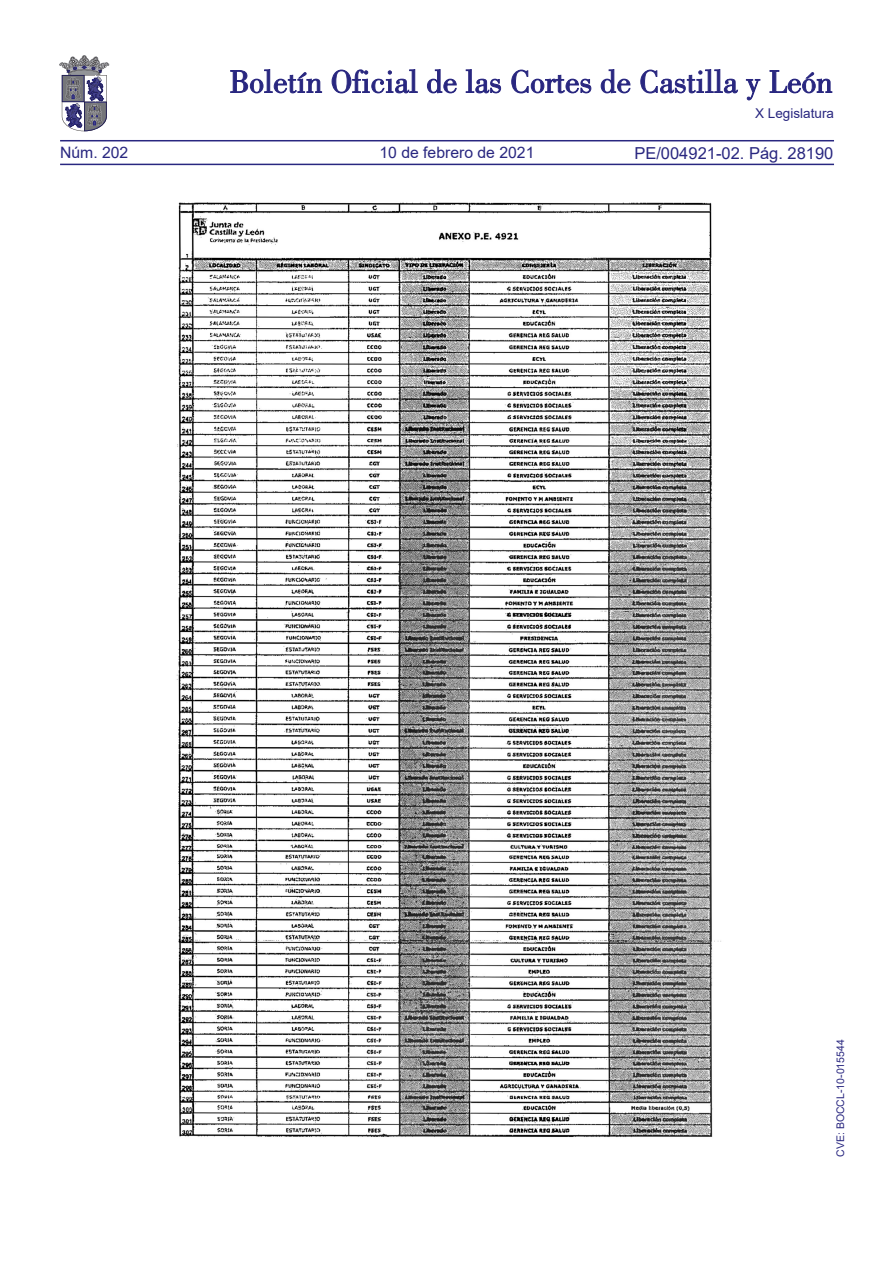
<style>
.page{position:relative;width:893px;height:1263px;background:#fff}
.page>*{position:absolute;margin:0;border:0;box-sizing:border-box;transform-origin:0 0}
.t1{font:16.5px "Arial";color:#292780}
.t2{font:15.75px "Arial";color:#292780}
.t3{font:13.5px "Arial";color:#292780}
.t4{font:10.5px "Arial";color:#292780}
</style>
<div class="page">
<hr style="left:60px;top:164px;width:774px;height:1px;background:#292780">
<hr style="left:60px;top:140px;width:774px;height:1px;background:#292780">
<svg style="left:230px;top:69px;width:92px;height:24px"></svg>
<svg style="left:332px;top:69px;width:86px;height:24px"></svg>
<svg style="left:427px;top:69px;width:30px;height:24px"></svg>
<svg style="left:466px;top:69px;width:35px;height:24px"></svg>
<svg style="left:511px;top:70px;width:80px;height:23px"></svg>
<svg style="left:601px;top:69px;width:29px;height:24px"></svg>
<svg style="left:640px;top:69px;width:98px;height:24px"></svg>
<svg style="left:746px;top:79px;width:14px;height:21px"></svg>
<svg style="left:770px;top:70px;width:62px;height:23px"></svg>
<svg style="left:60px;top:55px;width:49px;height:76px"></svg>
<img style="left:176px;top:202px;width:545px;height:936px">
<p class="t2" style="left:60px;top:142px;width:70px">Núm. 202</p>
<p class="t2" style="left:379px;top:142px;width:156px">10 de febrero de 2021</p>
<p class="t3" style="left:755px;top:104px;width:80px">X Legislatura</p>
<p class="t1" style="left:634px;top:141px;width:201px">PE/004921-02. Pág. 28190</p>
<p class="t4" style="left:833px;top:1157px;width:119px;rotate:-90deg">CVE: BOCCL-10-015544</p>
</div>
